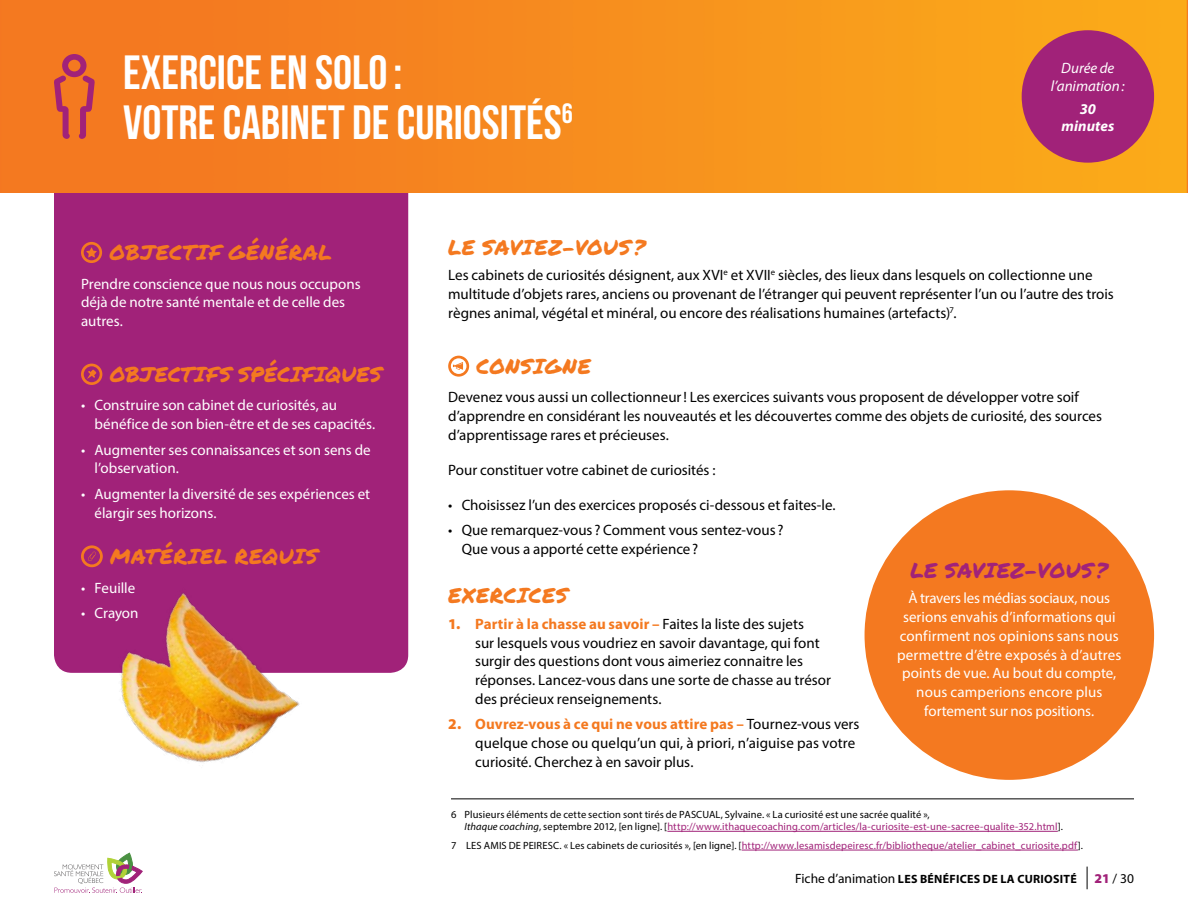
<style>
.page{position:relative;width:1188px;height:918px;background:#fff}
.page>*{position:absolute;margin:0;border:0;box-sizing:border-box;transform-origin:0 0}
.t1{font:48px/49.5px "Bebas Neue";color:#fff}
.t2{font:21px "Permanent Marker";letter-spacing:.025em;color:#f47920}
.t3{font:21px "Permanent Marker";letter-spacing:.015em;color:#a12279}
.t4{font:15px/18.8px "Myriad Pro";color:#000}
.t5{font:15px/18.8px "Myriad Pro";color:#fff}
.t6{font:italic 15px/18px "Myriad Pro";color:#fff;text-align:center}
.t7{font:italic 700 15px/16.5px "Myriad Pro";letter-spacing:.005em;color:#fff;text-align:center}
.t8{font:13.5px "Myriad Pro";color:#000}
.t9{font:700 12px "Myriad Pro";letter-spacing:.02em;color:#000}
.t10{font:10.5px/12px "Myriad Pro";letter-spacing:.01em;color:#000}
.t11{font:10.5px "Myriad Pro";letter-spacing:.015em;color:#a12279}
.s1{font-weight:900;color:#f47920}
.s2{font-weight:700;color:#f47920}
.s3{font-style:italic}
.s4{color:#a12279}
.s5{color:#000}
.s6{font-weight:400;font-size:13.5px}
.s7{font-weight:900;color:#a12279}
</style>
<div class="page">
<svg style="left:54px;top:853px;width:88px;height:40px"></svg>
<svg style="left:1087px;top:867px;width:1px;height:22px"></svg>
<div style="left:865px;top:490px;width:289px;height:290px;background:#f47920;border-radius:50%"></div>
<div style="left:54px;top:139px;width:354px;height:534px;background:#a12279;border-radius:18px"></div>
<img style="left:0;top:0;width:1188px;height:193px">
<div style="left:1022px;top:30px;width:132px;height:133px;background:#a12279;border-radius:50%"></div>
<svg style="left:81px;top:242px;width:21px;height:21px"></svg>
<svg style="left:81px;top:364px;width:21px;height:21px"></svg>
<svg style="left:81px;top:545px;width:22px;height:18px"></svg>
<svg style="left:448px;top:356px;width:21px;height:21px"></svg>
<svg style="left:54px;top:54px;width:41px;height:85px"></svg>
<img style="left:68px;top:563px;width:260px;height:199px">
<hr style="left:667px;top:831px;width:391px;height:1px;background:#a12279">
<hr style="left:742px;top:850px;width:336px;height:1px;background:#a12279">
<hr style="left:451px;top:798px;width:683px;height:1px;background:#000">
<h1 class="t1" style="left:123px;top:47px;width:451px">EXERCICE EN SOLO:<br>VOTRE CABINET DE CURIOSITÉS<sup>6</sup></h1>
<p class="t6" style="left:1051px;top:59px;width:75px">Durée de l’animation:</p>
<p class="t7" style="left:1061px;top:101px;width:54px">30 minutes</p>
<h2 class="t2" style="left:110px;top:237px;width:224px">OBJECTIF GÉNÉRAL</h2>
<p class="t5" style="left:81px;top:274px;width:281px">Prendre conscience que nous nous occupons déjà de notre santé mentale et de celle des autres.</p>
<h2 class="t2" style="left:110px;top:359px;width:274px">OBJECTIFS SPÉCIFIQUES</h2>
<p class="t5" style="left:94px;top:396px;width:282px;text-indent:-14px">• Construire son cabinet de curiosités, au bénéfice de son bien-être et de ses capacités.</p>
<p class="t5" style="left:94px;top:440px;width:278px;text-indent:-14px">• Augmenter ses connaissances et son sens de l’observation.</p>
<p class="t5" style="left:94px;top:484px;width:277px;text-indent:-14px">• Augmenter la diversité de ses expériences et élargir ses horizons.</p>
<h2 class="t2" style="left:110px;top:541px;width:209px">MATÉRIEL REQUIS</h2>
<p class="t5" style="left:81px;top:578px;width:56px">• Feuille</p>
<p class="t5" style="left:81px;top:604px;width:59px">• Crayon</p>
<h2 class="t2" style="left:448px;top:231px;width:199px">LE SAVIEZ-VOUS ?</h2>
<p class="t4" style="left:448px;top:266px;width:667px">Les cabinets de curiosités désignent, aux XVI<sup>e</sup> et XVII<sup>e</sup> siècles, des lieux dans lesquels on collectionne une multitude d’objets rares, anciens ou provenant de l’étranger qui peuvent représenter l’un ou l’autre des trois règnes animal, végétal et minéral, ou encore des réalisations humaines (artefacts)<sup>7</sup>.</p>
<h2 class="t2" style="left:477px;top:350px;width:116px">CONSIGNE</h2>
<p class="t4" style="left:448px;top:387px;width:655px">Devenez vous aussi un collectionneur! Les exercices suivants vous proposent de développer votre soif d’apprendre en considérant les nouveautés et les découvertes comme des objets de curiosité, des sources d’apprentissage rares et précieuses.</p>
<p class="t4" style="left:448px;top:460px;width:269px">Pour constituer votre cabinet de curiosités :</p>
<p class="t4" style="left:448px;top:495px;width:389px">• Choisissez l’un des exercices proposés ci-dessous et faites-le.</p>
<p class="t4" style="left:462px;top:520px;width:323px;text-indent:-13px">• Que remarquez-vous ? Comment vous sentez-vous ?<br>Que vous a apporté cette expérience?</p>
<h2 class="t2" style="left:448px;top:580px;width:121px">EXERCICES</h2>
<p class="t4" style="left:475px;top:614px;width:357px;text-indent:-27px"><span class="s1">1.</span> <span class="s2">Partir à la chasse au savoir –</span> Faites la liste des sujets<br>sur lesquels vous voudriez en savoir davantage, qui font surgir des questions dont vous aimeriez connaitre les réponses. Lancez-vous dans une sorte de chasse au trésor des précieux renseignements.</p>
<p class="t4" style="left:475px;top:715px;width:386px;text-indent:-27px"><span class="s1">2.</span> <span class="s2">Ouvrez-vous à ce qui ne vous attire pas –</span> Tournez-vous vers quelque chose ou quelqu’un qui, à priori, n’aiguise pas votre curiosité. Cherchez à en savoir plus.</p>
<h2 class="t3" style="left:911px;top:555px;width:199px">LE SAVIEZ-VOUS ?</h2>
<p class="t5" style="left:897px;top:589px;width:226px;text-align:center">À travers les médias sociaux, nous serions envahis d’informations qui confirment nos opinions sans nous permettre d’être exposés à d’autres points de vue. Au bout du compte, nous camperions encore plus fortement sur nos positions.</p>
<p class="t10" style="left:465px;top:809px;width:600px;text-indent:-14px">6 Plusieurs éléments de cette section sont tirés de PASCUAL, Sylvaine. « La curiosité est une sacrée qualité »,<br><span class="s3">Ithaque coaching</span>, septembre 2012, [en ligne]. [<span class="s4">http://www.ithaquecoaching.com/articles/la-curiosite-est-une-sacree-qualite-352.html</span>].</p>
<p class="t11" style="left:451px;top:839px;width:634px"><span class="s5">7 LES AMIS DE PEIRESC. « Les cabinets de curiosités », [en ligne]. [</span>http://www.lesamisdepeiresc.fr/bibliotheque/atelier_cabinet_curiosite.pdf<span class="s5">].</span></p>
<p class="t9" style="left:795px;top:871px;width:283px"><span class="s6">Fiche d’animation</span> LES BÉNÉFICES DE LA CURIOSITÉ</p>
<p class="t8" style="left:1094px;top:870px;width:41px"><span class="s7">21</span> / 30</p>
</div>
